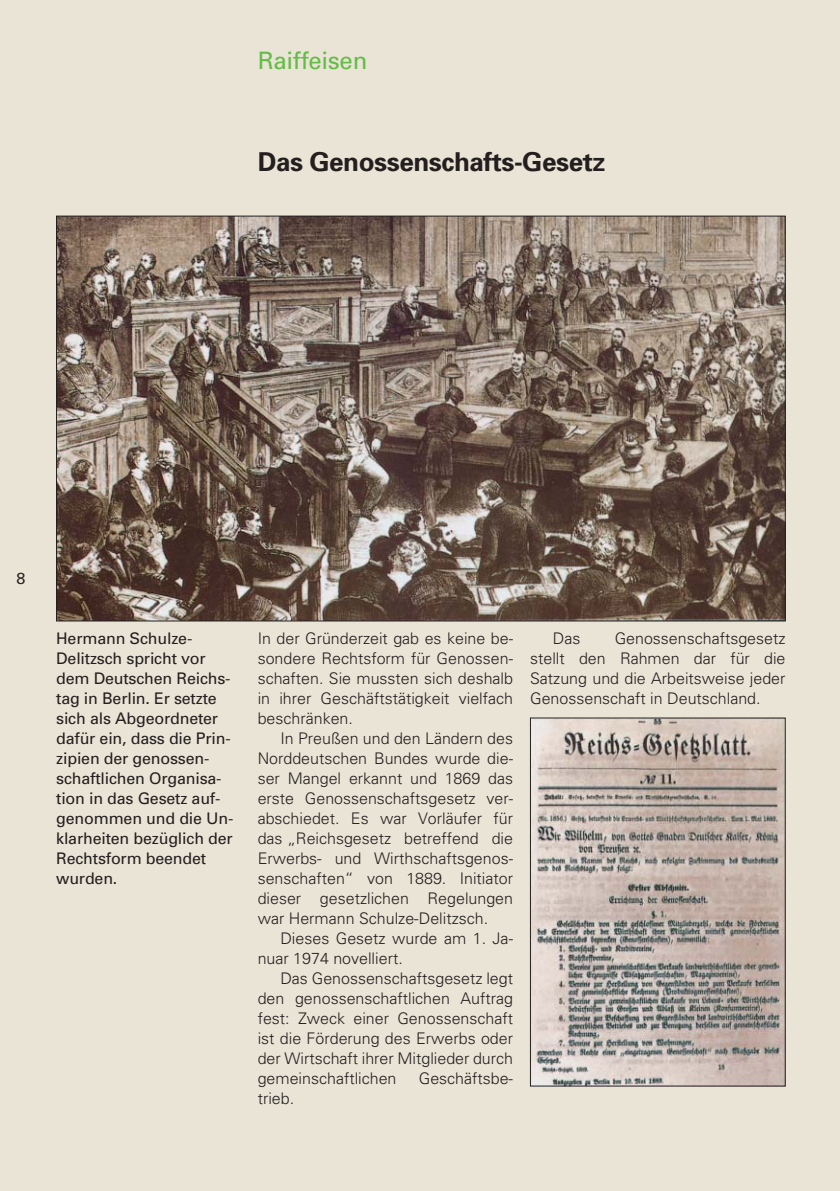
<style>
.page{position:relative;width:840px;height:1191px;background:#fff}
.page>*{position:absolute;margin:0;border:0;box-sizing:border-box;transform-origin:0 0}
.t1{font:700 26px "Univers";letter-spacing:-.015em;color:#231f1f}
.t2{font:24px "Univers";letter-spacing:-.01em;color:#62bc46}
.t3{font:300 16px/20px "Univers";color:#231f1f;text-align:justify}
.t4{font:16px/20px "Univers";letter-spacing:-.01em;color:#231f1f}
</style>
<div class="page">
<div style="left:0;top:0;width:839px;height:1191px;background:#eae4d6"></div>
<img style="left:58px;top:218px;width:725px;height:401px">
<img style="left:532px;top:719px;width:251px;height:365px">
<div style="left:530px;top:717px;width:255px;height:369px;border:1px solid #231f1f"></div>
<h2 class="t2" style="left:257px;top:51px;width:111px">Raiffeisen</h2>
<h1 class="t1" style="left:257px;top:152px;width:349px">Das Genossenschafts-Gesetz</h1>
<p class="t4" style="left:16px;top:570px;width:10px">8</p>
<p class="t4" style="left:56px;top:630px;width:179px">Hermann Schulze-<br>Delitzsch spricht vor dem Deutschen Reichs&shy;tag in Berlin. Er setzte sich als Abgeordneter dafür ein, dass die Prin&shy;zipien der genossen&shy;schaftlichen Organisa&shy;tion in das Gesetz auf&shy;genommen und die Un&shy;klarheiten bezüglich der<br>Rechtsform beendet wurden.</p>
<p class="t3" style="left:257px;top:630px;width:257px">In der Gründerzeit gab es keine be&shy;sondere Rechtsform für Genossen&shy;schaften. Sie mussten sich deshalb in ihrer Geschäftstätigkeit vielfach beschränken.</p>
<p class="t3" style="left:257px;top:730px;width:257px;text-indent:23px">In Preußen und den Ländern des Norddeutschen Bundes wurde die&shy;ser Mangel erkannt und 1869 das erste Genossenschaftsgesetz ver&shy;abschiedet. Es war Vorläufer für das „Reichsgesetz betreffend die Erwerbs- und Wirthschaftsgenos&shy;senschaften“ von 1889. Initiator dieser gesetzlichen Regelungen war Hermann Schulze-Delitzsch.</p>
<p class="t3" style="left:257px;top:930px;width:257px;text-indent:23px">Dieses Gesetz wurde am 1. Ja&shy;nuar 1974 novelliert.</p>
<p class="t3" style="left:257px;top:970px;width:257px;text-indent:23px">Das Genossenschaftsgesetz legt den genossenschaftlichen Auftrag fest: Zweck einer Genossenschaft ist die Förderung des Erwerbs oder der Wirtschaft ihrer Mitglieder durch gemeinschaftlichen</p>
<p class="t3" style="left:418px;top:1070px;width:96px">Geschäftsbe-</p>
<p class="t3" style="left:257px;top:1090px;width:38px">trieb.</p>
<p class="t3" style="left:530px;top:630px;width:257px;text-indent:84px">Genossenschaftsgesetz stellt den Rahmen dar für die Satzung und die Arbeitsweise jeder Genossenschaft in Deutschland.</p>
<p class="t3" style="left:552px;top:630px;width:29px">Das</p>
</div>
